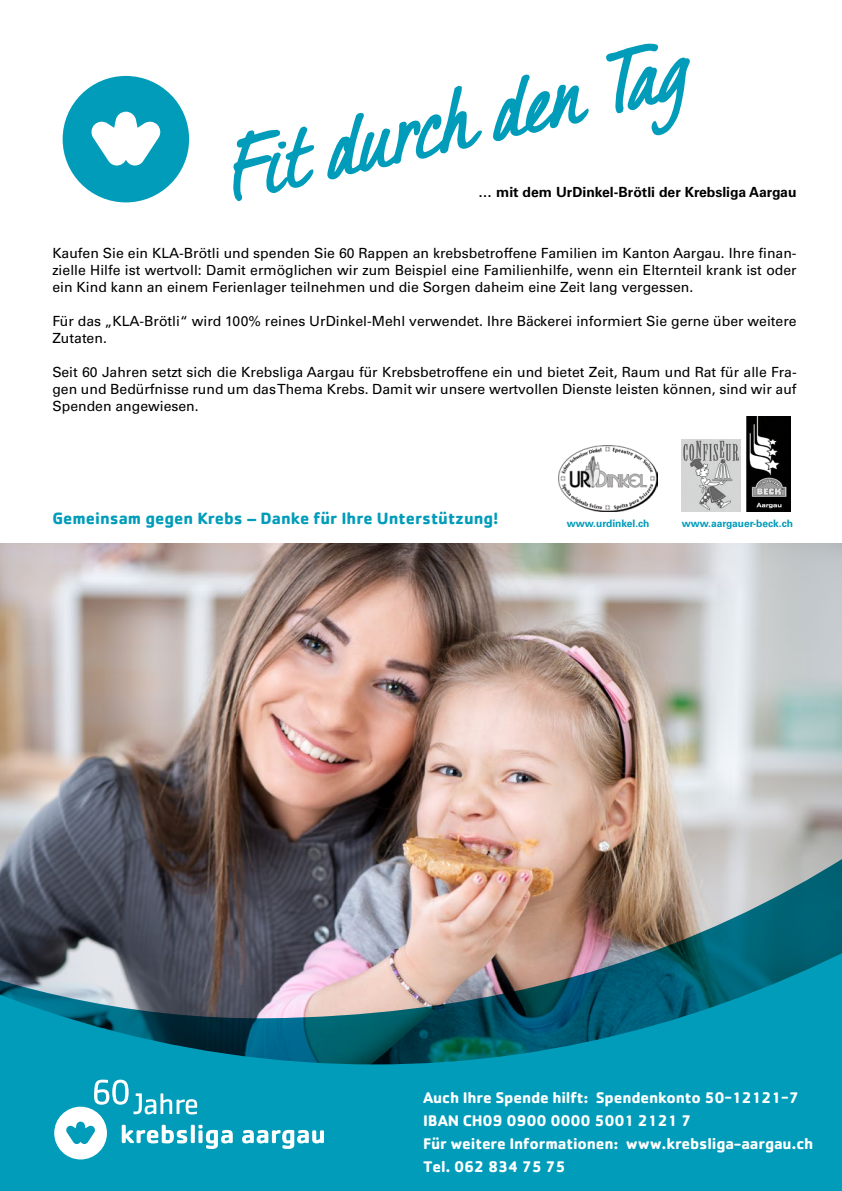
<style>
.page{position:relative;width:842px;height:1191px;background:#fff}
.page>*{position:absolute;margin:0;border:0;box-sizing:border-box;transform-origin:0 0}
.t1{font:700 17px "Cachet";color:#009cb9}
.t2{font:700 16px/23px "Cachet";letter-spacing:-.01em;color:#fff}
.t3{font:14px/17px "Univers";color:#000;text-align:justify}
.t4{font:700 14px "Univers";color:#000}
.t5{font:700 10.3px "Univers";color:#009bb9}
</style>
<div class="page">
<img style="left:0;top:543px;width:842px;height:648px">
<svg style="left:242px;top:1130px;width:82px;height:19px"></svg>
<svg style="left:54px;top:1079px;width:179px;height:80px"></svg>
<svg style="left:233px;top:43px;width:457px;height:158px"></svg>
<div style="left:63px;top:76px;width:126px;height:126px;background:#009cb9;border-radius:50%"></div>
<svg style="left:91px;top:112px;width:70px;height:53px"></svg>
<img style="left:746px;top:417px;width:45px;height:95px">
<img style="left:682px;top:439px;width:58px;height:73px">
<img style="left:558px;top:446px;width:99px;height:66px">
<p class="t4" style="left:478px;top:184px;width:320px">… mit dem UrDinkel-Brötli der Krebsliga Aargau</p>
<p class="t3" style="left:52px;top:244px;width:746px">Kaufen Sie ein KLA-Brötli und spenden Sie 60 Rappen an krebsbetroffene Familien im Kanton Aargau. Ihre finan&shy;zielle Hilfe ist wertvoll: Damit ermöglichen wir zum Beispiel eine Familienhilfe, wenn ein Elternteil krank ist oder ein Kind kann an einem Ferienlager teilnehmen und die Sorgen daheim eine Zeit lang vergessen.</p>
<p class="t3" style="left:52px;top:312px;width:746px">Für das „KLA-Brötli“ wird 100% reines UrDinkel-Mehl verwendet. Ihre Bäckerei informiert Sie gerne über weitere<br>Zutaten.</p>
<p class="t3" style="left:52px;top:363px;width:746px">Seit 60 Jahren setzt sich die Krebsliga Aargau für Krebsbetroffene ein und bietet Zeit, Raum und Rat für alle Fra&shy;gen und Bedürfnisse rund um das Thema Krebs. Damit wir unsere wertvollen Dienste leisten können, sind wir auf Spenden angewiesen.</p>
<p class="t1" style="left:52px;top:507px;width:448px">Gemeinsam gegen Krebs – Danke für Ihre Unterstützung!</p>
<p class="t5" style="left:567px;top:517px;width:84px">www.urdinkel.ch</p>
<p class="t5" style="left:682px;top:517px;width:113px">www.aargauer-beck.ch</p>
<p class="t2" style="left:423px;top:1085px;width:392px">Auch Ihre Spende hilft: Spendenkonto 50-12121-7<br>IBAN CH09 0900 0000 5001 2121 7<br>Für weitere Informationen: www.krebsliga-aargau.ch Tel. 062 834 75 75</p>
</div>
